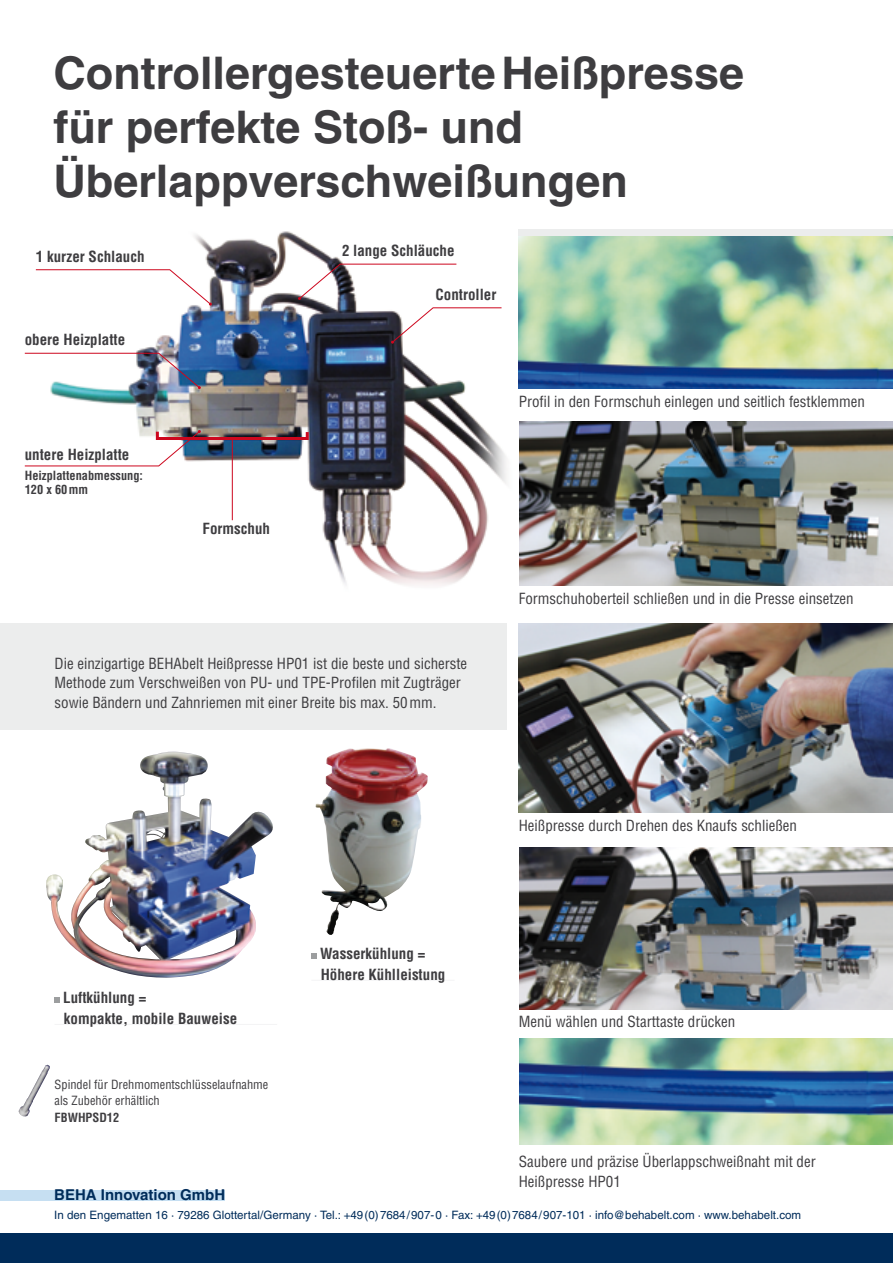
<style>
.page{position:relative;width:893px;height:1263px;background:#fff}
.page>*{position:absolute;margin:0;border:0;box-sizing:border-box;transform-origin:0 0}
.t1{font:700 45px/54px "Helvetica LT";color:#3e3d40}
.t2{font:condensed 15px/19.5px "Helvetica LT";color:#3e3d40}
.t3{font:700 condensed 15px/21px "Helvetica LT";color:#3e3d40}
.t4{font:700 15px "Helvetica LT";color:#002c5a}
.t5{font:condensed 12.3px/16.5px "Helvetica LT";color:#3e3d40}
.t6{font:700 condensed 12.3px/14.2px "Helvetica LT";color:#3e3d40}
.t7{font:11.55px "Helvetica LT";color:#002c5a}
</style>
<div class="page">
<div style="left:0;top:623px;width:506px;height:107px;background:#eceded"></div>
<img style="left:50px;top:229px;width:478px;height:357px">
<svg style="left:24px;top:430px;width:177px;height:37px"></svg>
<img style="left:24px;top:352px;width:177px;height:37px">
<svg style="left:35px;top:269px;width:177px;height:37px"></svg>
<svg style="left:391px;top:307px;width:111px;height:37px"></svg>
<svg style="left:298px;top:263px;width:159px;height:37px"></svg>
<div style="left:156px;top:430px;width:153px;height:10px;border:3px solid #cd071e"></div>
<hr style="left:232px;top:439px;width:1px;height:81px;background:#cd071e">
<img style="left:18px;top:1065px;width:32px;height:51px">
<img style="left:46px;top:753px;width:227px;height:225px">
<img style="left:315px;top:748px;width:113px;height:187px">
<hr style="left:55px;top:1024px;width:222px;height:1px;background:#f4f4f5">
<svg style="left:55px;top:998px;width:5px;height:5px"></svg>
<hr style="left:311px;top:980px;width:143px;height:1px;background:#f4f4f5">
<svg style="left:311px;top:953px;width:6px;height:6px"></svg>
<div style="left:519px;top:229px;width:374px;height:159px;background:#eceded"></div>
<img style="left:519px;top:236px;width:374px;height:152px">
<img style="left:519px;top:422px;width:374px;height:164px">
<img style="left:519px;top:623px;width:374px;height:190px">
<img style="left:519px;top:848px;width:374px;height:162px">
<div style="left:0;top:1189px;width:224px;height:11px;background:#c6dff2"></div>
<div style="left:0;top:1233px;width:893px;height:30px;background:#002c5a"></div>
<img style="left:519px;top:1038px;width:374px;height:107px">
<h1 class="t1" style="left:53px;top:45px;width:692px">ControllergesteuerteHeißpresse für perfekte Stoß- und<br>Überlappverschweißungen</h1>
<p class="t3" style="left:36px;top:246px;width:110px">1 kurzer Schlauch</p>
<p class="t3" style="left:25px;top:329px;width:102px">obere Heizplatte</p>
<p class="t3" style="left:25px;top:444px;width:106px">untere Heizplatte</p>
<p class="t6" style="left:25px;top:468px;width:120px">Heizplattenabmessung:<br>120 x 60mm</p>
<p class="t3" style="left:203px;top:518px;width:69px">Formschuh</p>
<p class="t3" style="left:342px;top:239px;width:114px">2 lange Schläuche</p>
<p class="t3" style="left:436px;top:284px;width:62px">Controller</p>
<p class="t2" style="left:55px;top:653px;width:414px">Die einzigartige BEHAbelt Heißpresse HP01 ist die beste und sicherste<br>Methode zum Verschweißen von PU- und TPE-Profilen mit Zugträger sowie Bändern und Zahnriemen mit einer Breite bis max. 50mm.</p>
<p class="t2" style="left:519px;top:392px;width:348px">Profil in den Formschuh einlegen und seitlich festklemmen</p>
<p class="t2" style="left:519px;top:589px;width:336px">Formschuhoberteil schließen und in die Presse einsetzen</p>
<p class="t2" style="left:519px;top:815px;width:280px">Heißpresse durch Drehen des Knaufs schließen</p>
<p class="t3" style="left:63px;top:987px;width:175px">Luftkühlung =<br>kompakte, mobile Bauweise</p>
<p class="t5" style="left:55px;top:1076px;width:215px">Spindel für Drehmomentschlüsselaufnahme als Zubehör erhältlich</p>
<p class="t6" style="left:55px;top:1110px;width:66px">FBWHPSD12</p>
<p class="t3" style="left:320px;top:943px;width:127px">Wasserkühlung =<br>Höhere Kühlleistung</p>
<p class="t2" style="left:519px;top:1011px;width:218px">Menü wählen und Starttaste drücken</p>
<p class="t2" style="left:519px;top:1152px;width:298px">Saubere und präzise Überlappschweißnaht mit der<br>Heißpresse HP01</p>
<p class="t4" style="left:54px;top:1186px;width:173px">BEHA Innovation GmbH</p>
<p class="t7" style="left:54px;top:1208px;width:748px">In den Engematten 16 · 79286 Glottertal/Germany · Tel.: +49(0)7684/907-0 · Fax: +49(0)7684/907-101 · info@behabelt.com · www.behabelt.com</p>
</div>
